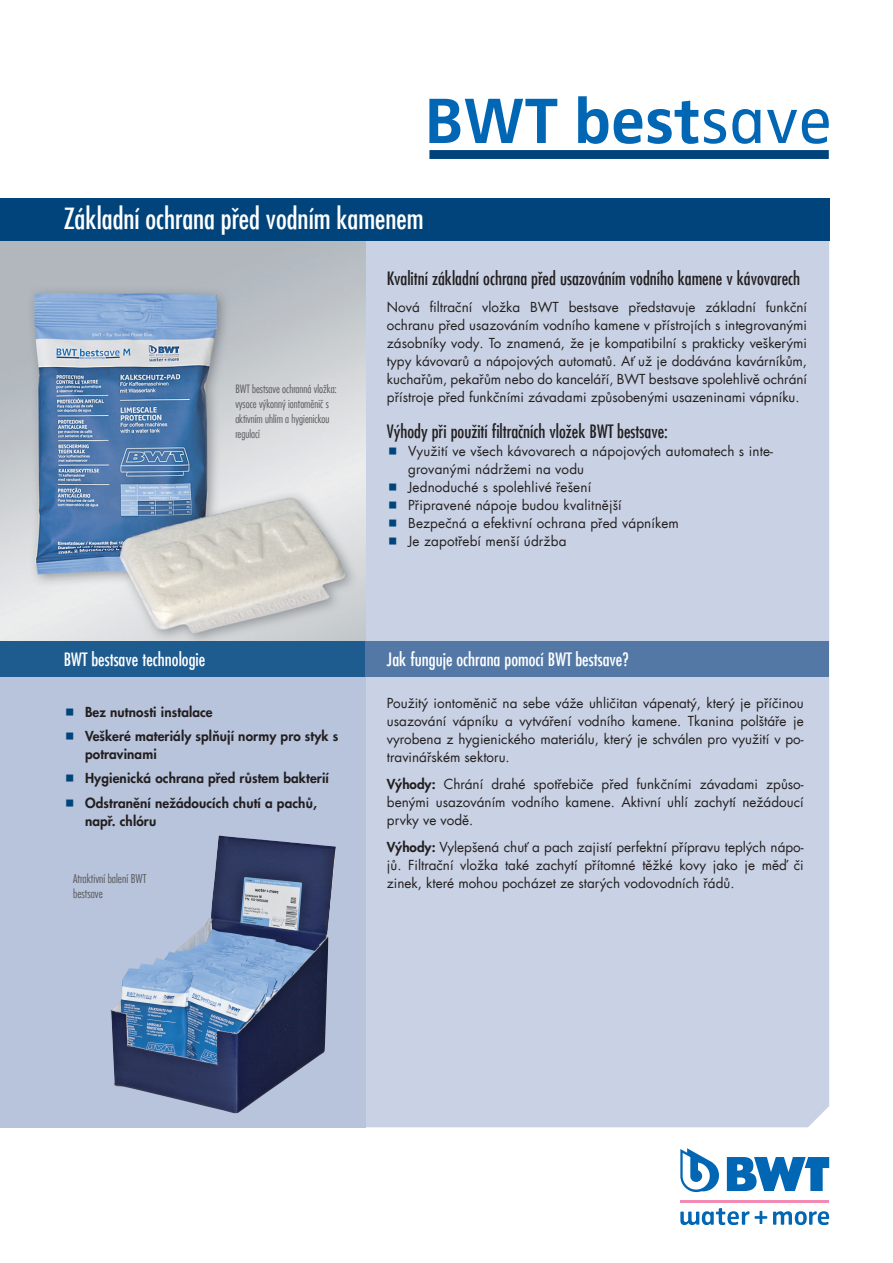
<style>
.page{position:relative;width:893px;height:1263px;background:#fff}
.page>*{position:absolute;margin:0;border:0;box-sizing:border-box;transform-origin:0 0}
.Headline{font:500 condensed 28.5px "Futura Com";color:#fff}
.Subhead{font:500 condensed 18px "Futura Com";color:#231f20}
.Subhead-2{font:500 condensed 18px "Futura Com";color:#fff}
.Copy{font:13.5px/18px "Futura Com";color:#231f20;text-align:justify}
.t1{font:800 13.5px/18px "Futura Com";letter-spacing:.01em;color:#231f20}
.Beschriftung_Grafik{font:300 condensed 12px/15px "Futura Com";color:#57585a}
.Beschriftung_Grafik-2{font:300 condensed 11.25px/15px "Futura Com";color:#57585a;text-align:justify}
.s1{font-weight:800}
</style>
<div class="page">
<svg style="left:429px;top:99px;width:128px;height:44px"></svg>
<div style="left:429px;top:150px;width:400px;height:9px;background:#00447b"></div>
<svg style="left:578px;top:96px;width:30px;height:48px"></svg>
<svg style="left:614px;top:109px;width:28px;height:35px"></svg>
<svg style="left:648px;top:101px;width:50px;height:43px"></svg>
<svg style="left:704px;top:109px;width:22px;height:35px"></svg>
<svg style="left:732px;top:109px;width:28px;height:35px"></svg>
<svg style="left:767px;top:109px;width:62px;height:35px"></svg>
<div style="left:366px;top:241px;width:463px;height:886px;background:#c9d2e4"></div>
<svg style="left:727px;top:1157px;width:102px;height:34px"></svg>
<svg style="left:680px;top:1148px;width:39px;height:44px"></svg>
<hr style="left:680px;top:1199px;width:149px;height:3px;background:#f38ab4">
<svg style="left:755px;top:1211px;width:12px;height:13px"></svg>
<svg style="left:680px;top:1208px;width:69px;height:17px"></svg>
<svg style="left:773px;top:1211px;width:56px;height:14px"></svg>
<div style="left:0;top:677px;width:366px;height:450px;background:#b8c4dc"></div>
<img style="left:0;top:241px;width:366px;height:400px">
<div style="left:0;top:198px;width:829px;height:43px;background:#00447b"></div>
<div style="left:0;top:641px;width:366px;height:36px;background:#1e5b8f"></div>
<div style="left:366px;top:641px;width:463px;height:36px;background:#5378a6"></div>
<img style="left:110px;top:835px;width:226px;height:278px">
<svg style="left:389px;top:448px;width:7px;height:7px"></svg>
<svg style="left:389px;top:484px;width:7px;height:7px"></svg>
<svg style="left:389px;top:502px;width:7px;height:7px"></svg>
<svg style="left:389px;top:520px;width:7px;height:7px"></svg>
<svg style="left:389px;top:538px;width:7px;height:7px"></svg>
<p class="Headline" style="left:64px;top:199px;width:361px">Základní ochrana před vodním kamenem</p>
<p class="Subhead" style="left:387px;top:266px;width:415px">Kvalitní základní ochrana před usazováním vodního kamene v kávovarech</p>
<p class="Beschriftung_Grafik-2" style="left:235px;top:382px;width:103px">BWT bestsave ochranná vložka:</p>
<p class="Beschriftung_Grafik-2" style="left:235px;top:397px;width:96px">vysoce výkonný iontoměnič s aktivním uhlím a hygienickou regulací</p>
<p class="Copy" style="left:387px;top:298px;width:422px">Nová filtrační vložka BWT bestsave představuje základní funkční ochranu před usazováním vodního kamene v přístrojích s integrovanými zásobníky vody. To znamená, že je kompatibilní s prakticky veškerými typy kávovarů a nápojových automatů. Ať už je dodávána kavárníkům, kuchařům, pekařům nebo do kanceláří, BWT bestsave spolehlivě ochrání přístroje před funkčními závadami způsobenými usazeninami vápníku.</p>
<p class="Subhead" style="left:387px;top:419px;width:283px">Výhody při použití filtračních vložek BWT bestsave:</p>
<p class="Copy" style="left:408px;top:442px;width:366px">Využití ve všech kávovarech a nápojových automatech s inte&shy;grovanými nádržemi na vodu</p>
<p class="Copy" style="left:408px;top:478px;width:184px">Jednoduché s spolehlivé řešení</p>
<p class="Copy" style="left:408px;top:496px;width:215px">Připravené nápoje budou kvalitnější</p>
<p class="Copy" style="left:408px;top:514px;width:272px">Bezpečná a efektivní ochrana před vápníkem</p>
<p class="Copy" style="left:408px;top:532px;width:160px">Je zapotřebí menší údržba</p>
<p class="Subhead-2" style="left:64px;top:646px;width:143px">BWT bestsave technologie</p>
<p class="Subhead-2" style="left:387px;top:647px;width:243px">Jak funguje ochrana pomocí BWT bestsave?</p>
<p class="t1" style="left:85px;top:702px;width:129px">Bez nutnosti instalace</p>
<p class="t1" style="left:85px;top:726px;width:255px">Veškeré materiály splňují normy pro styk s potravinami</p>
<p class="t1" style="left:85px;top:769px;width:245px">Hygienická ochrana před růstem bakterií</p>
<p class="t1" style="left:85px;top:793px;width:233px">Odstranění nežádoucích chutí a pachů, např. chlóru</p>
<p class="Beschriftung_Grafik" style="left:73px;top:871px;width:75px">Atraktivní balení BWT bestsave</p>
<p class="Copy" style="left:387px;top:694px;width:418px">Použitý iontoměnič na sebe váže uhličitan vápenatý, který je příčinou usazování vápníku a vytváření vodního kamene. Tkanina polštáře je vyrobena z hygienického materiálu, který je schválen pro využití v po&shy;travinářském sektoru.</p>
<p class="Copy" style="left:387px;top:775px;width:418px"><span class="s1">Výhody:</span> Chrání drahé spotřebiče před funkčními závadami způso&shy;benými usazováním vodního kamene. Aktivní uhlí zachytí nežádoucí prvky ve vodě.</p>
<p class="Copy" style="left:387px;top:838px;width:418px"><span class="s1">Výhody:</span> Vylepšená chuť a pach zajistí perfektní přípravu teplých nápo&shy;jů. Filtrační vložka také zachytí přítomné těžké kovy jako je měď či zinek, které mohou pocházet ze starých vodovodních řádů.</p>
</div>
